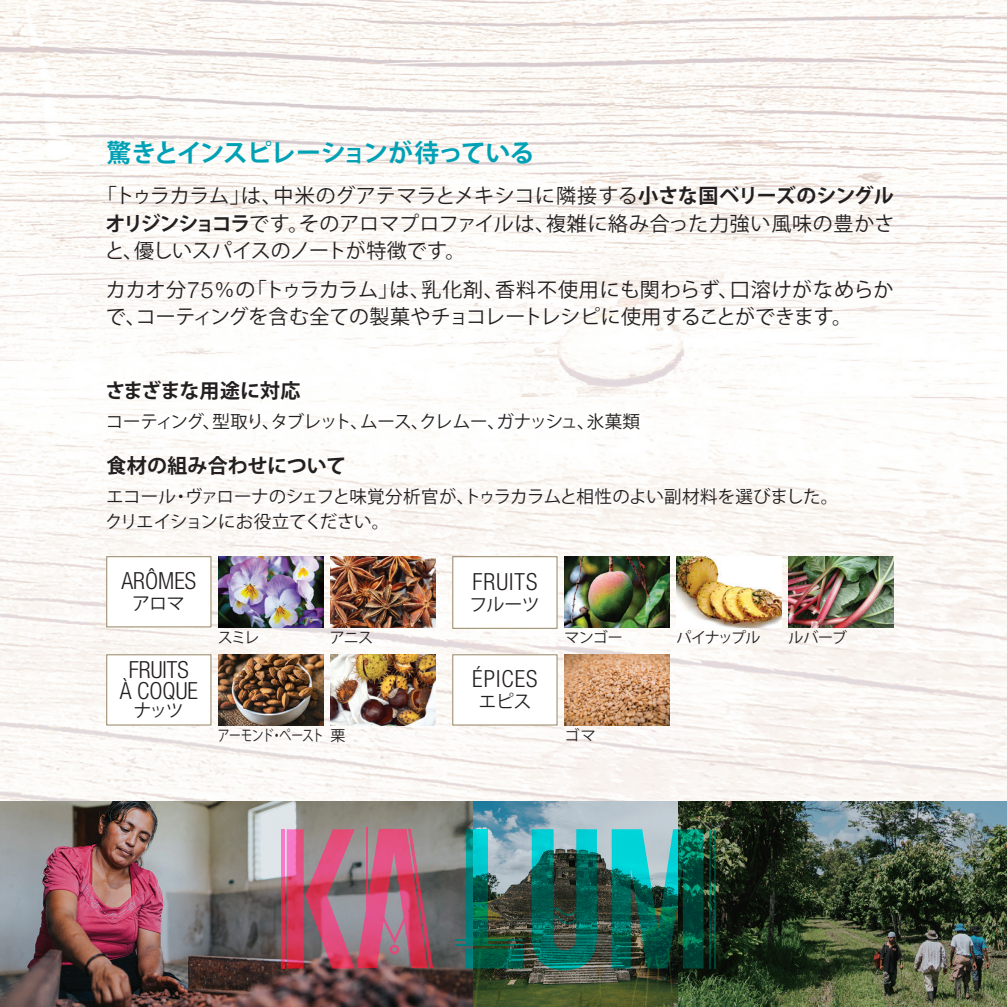
<style>
.page{position:relative;width:1007px;height:1007px;background:#fff}
.page>*{position:absolute;margin:0;border:0;box-sizing:border-box;transform-origin:0 0}
.t1{font:700 25px "Koz Go Pro";letter-spacing:-.06em;color:#00a1b5}
.t2{font:300 condensed 23.5px/20.8px "Helvetica Neue LT Std";color:#231f20;text-align:center}
.t3{font:20px/27.5px "Koz Go Pro";letter-spacing:.005em;color:#231f20;text-align:justify}
.t4{font:700 20px "Koz Go Pr 6 N";color:#231f20}
.t5{font:18px "Koz Go Pro";letter-spacing:-.05em;color:#231f20}
.t6{font:17.5px/25px "Koz Go Pro";letter-spacing:-.025em;color:#231f20}
.t7{font:17.5px "Koz Go Pro";letter-spacing:-.055em;color:#231f20}
.t8{font:15px "Koz Go Pro";letter-spacing:-.06em;color:#231f20}
.t9{font:15px "Koz Go Pro";letter-spacing:-.06em;color:#231f20;scale:.79 1}
.s1{font-weight:700}
.s2{font-family:"Helvetica Neue";font-weight:300;font-size:23px}
</style>
<div class="page">
<img style="left:0;top:0;width:1006px;height:801px">
<div style="left:107px;top:556px;width:104px;height:70px;background:#fff"></div>
<div style="left:106px;top:556px;width:105px;height:71px;border:1px solid #958463"></div>
<img style="left:218px;top:556px;width:105px;height:71px">
<img style="left:330px;top:556px;width:105px;height:71px">
<div style="left:107px;top:654px;width:104px;height:70px;background:#fff"></div>
<div style="left:106px;top:654px;width:105px;height:71px;border:1px solid #958463"></div>
<img style="left:218px;top:654px;width:105px;height:71px">
<img style="left:330px;top:654px;width:105px;height:71px">
<img style="left:564px;top:654px;width:105px;height:71px">
<div style="left:452px;top:654px;width:105px;height:70px;background:#fff"></div>
<div style="left:452px;top:654px;width:105px;height:71px;border:1px solid #958463"></div>
<img style="left:788px;top:556px;width:105px;height:71px">
<img style="left:564px;top:556px;width:105px;height:71px">
<img style="left:676px;top:556px;width:105px;height:71px">
<div style="left:452px;top:556px;width:105px;height:72px;background:#fff"></div>
<div style="left:452px;top:556px;width:105px;height:72px;border:1px solid #958463"></div>
<img style="left:0;top:801px;width:1006px;height:205px">
<hr style="left:366px;top:827px;width:1px;height:139px;background:#de446e">
<hr style="left:282px;top:829px;width:3px;height:139px;background:#de446e">
<svg style="left:286px;top:828px;width:147px;height:140px;background:#b46179"></svg>
<svg style="left:611px;top:829px;width:92px;height:139px;background:#1a766b"></svg>
<svg style="left:531px;top:829px;width:66px;height:141px;background:#1d6c64"></svg>
<hr style="left:709px;top:830px;width:1px;height:138px;background:#009896">
<hr style="left:714px;top:830px;width:2px;height:138px;background:#009896">
<hr style="left:455px;top:943px;width:68px;height:2px;background:#009896">
<hr style="left:455px;top:938px;width:68px;height:2px;background:#009896">
<svg style="left:465px;top:829px;width:22px;height:116px;background:#04887f"></svg>
<svg style="left:465px;top:948px;width:58px;height:20px"></svg>
<p class="t1" style="left:106px;top:137px;width:429px">驚きとインスピレーションが待っている</p>
<p class="t3" style="left:105px;top:183px;width:791px;text-indent:-8px">「トゥラカラム」は、中米のグアテマラとメキシコに隣接する<span class="s1">小さな国ベリーズのシングルオリジンショコラ</span>です。そのアロマプロファイルは、複雑に絡み合った力強い風味の豊かさと、優しいスパイスのノートが特徴です。</p>
<p class="t3" style="left:106px;top:276px;width:789px">カカオ分<span class="s2">75</span>％の「トゥラカラム」は、乳化剤、香料不使用にも関わらず、口溶けがなめらかで、コーティングを含む全ての製菓やチョコレートレシピに使用することができます。</p>
<p class="t4" style="left:105px;top:379px;width:197px">さまざまな用途に対応</p>
<p class="t7" style="left:106px;top:410px;width:536px">コーティング、型取り、タブレット、ムース、クレムー、ガナッシュ、氷菓類</p>
<p class="t4" style="left:106px;top:454px;width:241px">食材の組み合わせについて</p>
<p class="t6" style="left:105px;top:484px;width:734px">エコール・ヴァローナのシェフと味覚分析官が、トゥラカラムと相性のよい副材料を選びました。クリエイションにお役立てください。</p>
<p class="t2" style="left:121px;top:570px;width:76px">ARÔMES</p>
<p class="t5" style="left:132px;top:591px;width:54px">アロマ</p>
<p class="t2" style="left:120px;top:659px;width:80px">FRUITS<br>À COQUE</p>
<p class="t5" style="left:134px;top:699px;width:52px">ナッツ</p>
<p class="t8" style="left:218px;top:628px;width:43px">スミレ</p>
<p class="t8" style="left:330px;top:628px;width:45px">アニス</p>
<p class="t2" style="left:472px;top:571px;width:66px">FRUITS</p>
<p class="t5" style="left:469px;top:592px;width:72px">フルーツ</p>
<p class="t2" style="left:472px;top:668px;width:67px">ÉPICES</p>
<p class="t5" style="left:478px;top:689px;width:54px">エピス</p>
<p class="t8" style="left:564px;top:628px;width:60px">マンゴー</p>
<p class="t8" style="left:676px;top:628px;width:86px">パイナップル</p>
<p class="t8" style="left:788px;top:628px;width:60px">ルバーブ</p>
<p class="t9" style="left:218px;top:726px;width:163px">アーモンド・ペースト栗</p>
<p class="t8" style="left:564px;top:726px;width:33px">ゴマ</p>
</div>
